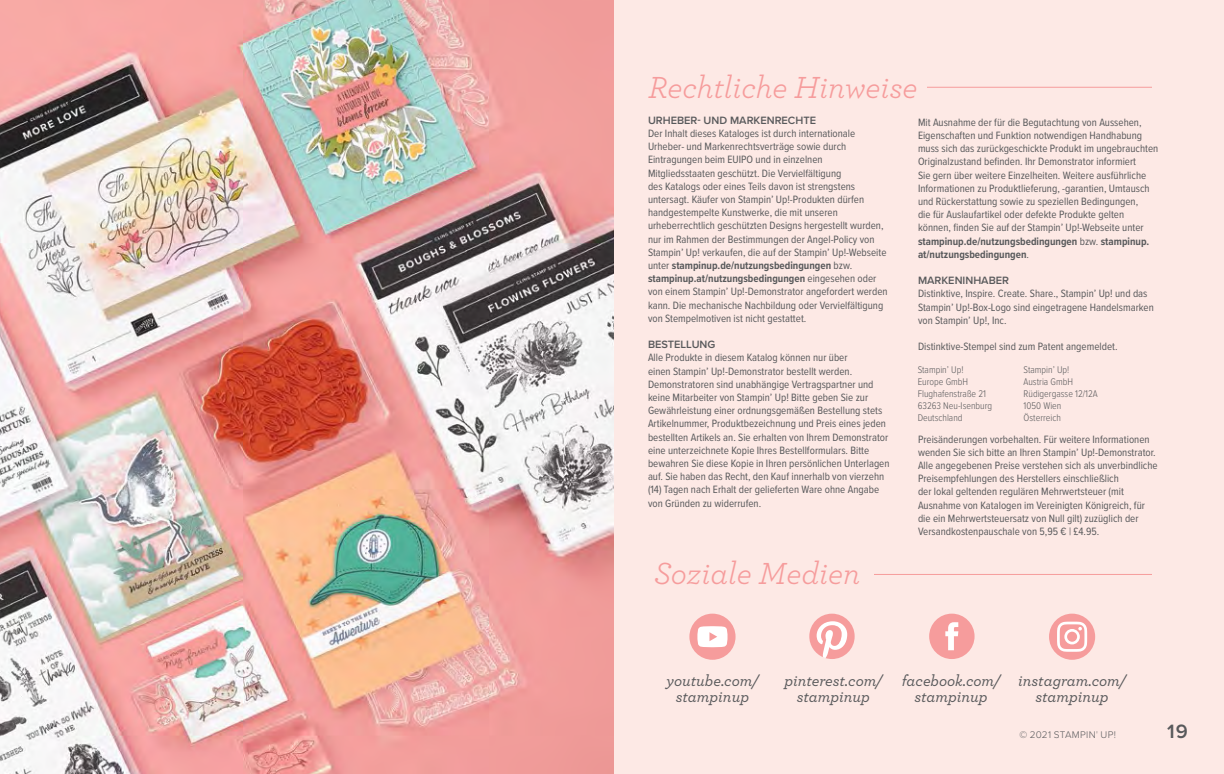
<style>
.page{position:relative;width:1224px;height:774px;background:#fff}
.page>*{position:absolute;margin:0;border:0;box-sizing:border-box;transform-origin:0 0}
.t1{font:italic 32px "Archer";color:#f69c9c}
.t2{font:600 20px "Proxima Nova";color:#58595b}
.t3{font:italic 500 16px/16px "Archer";color:#58595b;text-align:center}
.t4{font:11px/13.2px "Proxima Nova Cond";color:#58595b}
.t5{font:600 11px "Proxima Nova";color:#58595b}
.t6{font:300 10px/12px "Proxima Nova Cond";color:#58595b}
.t7{font:300 10px "Proxima Nova";letter-spacing:.03em;color:#58595b}
.s1{font-weight:700}
.s2{font-family:"Proxima Nova T";font-weight:100}
</style>
<div class="page">
<div style="left:612px;top:0;width:612px;height:774px;background:#fde9e5"></div>
<img style="left:0;top:0;width:613px;height:774px">
<svg style="left:689px;top:614px;width:47px;height:46px"></svg>
<svg style="left:809px;top:614px;width:46px;height:45px"></svg>
<svg style="left:929px;top:614px;width:46px;height:45px"></svg>
<svg style="left:1049px;top:614px;width:46px;height:46px"></svg>
<hr style="left:927px;top:87px;width:225px;height:1px;background:#f69c9c">
<hr style="left:874px;top:574px;width:278px;height:1px;background:#f69c9c">
<h1 class="t1" style="left:648px;top:64px;width:271px">Rechtliche Hinweise</h1>
<p class="t5" style="left:648px;top:112px;width:170px">URHEBER- UND MARKENRECHTE</p>
<p class="t4" style="left:648px;top:126px;width:241px">Der Inhalt dieses Kataloges ist durch internationale Urheber- und Markenrechtsverträge sowie durch Eintragungen beim EUIPO und in einzelnen Mitgliedsstaaten geschützt. Die Vervielfältigung<br>des Katalogs oder eines Teils davon ist strengstens untersagt. Käufer von Stampin’ Up!-Produkten dürfen handgestempelte Kunstwerke, die mit unseren urheberrechtlich geschützten Designs hergestellt wurden, nur im Rahmen der Bestimmungen der Angel-Policy von Stampin’ Up! verkaufen, die auf der Stampin’ Up!-Webseite unter <span class="s1">stampinup.de/nutzungsbedingungen</span> bzw. <span class="s1">stampinup.at/nutzungsbedingungen</span> eingesehen oder von einem Stampin’ Up!-Demonstrator angefordert werden kann. Die mechanische Nachbildung oder Vervielfältigung von Stempelmotiven ist nicht gestattet.</p>
<p class="t5" style="left:648px;top:336px;width:69px">BESTELLUNG</p>
<p class="t4" style="left:648px;top:351px;width:243px">Alle Produkte in diesem Katalog können nur über<br>einen Stampin’ Up!-Demonstrator bestellt werden.<br>Demonstratoren sind unabhängige Vertragspartner und keine Mitarbeiter von Stampin’ Up! Bitte geben Sie zur Gewährleistung einer ordnungsgemäßen Bestellung stets Artikelnummer, Produktbezeichnung und Preis eines jeden bestellten Artikels an. Sie erhalten von Ihrem Demonstrator eine unterzeichnete Kopie Ihres Bestellformulars. Bitte bewahren Sie diese Kopie in Ihren persönlichen Unterlagen auf. Sie haben das Recht, den Kauf innerhalb von vierzehn (14) Tagen nach Erhalt der gelieferten Ware ohne Angabe von Gründen zu widerrufen.</p>
<h1 class="t1" style="left:654px;top:550px;width:208px">Soziale Medien</h1>
<p class="t4" style="left:918px;top:115px;width:242px">Mit Ausnahme der für die Begutachtung von Aussehen, Eigenschaften und Funktion notwendigen Handhabung muss sich das zurückgeschickte Produkt im ungebrauchten Originalzustand befinden. Ihr Demonstrator informiert<br>Sie gern über weitere Einzelheiten. Weitere ausführliche Informationen zu Produktlieferung, -garantien, Umtausch und Rückerstattung sowie zu speziellen Bedingungen,<br>die für Auslaufartikel oder defekte Produkte gelten können, finden Sie auf der Stampin’ Up!-Webseite unter <span class="s1">stampinup.de/nutzungsbedingungen</span> bzw. <span class="s1">stampinup. at/nutzungsbedingungen</span>.</p>
<p class="t5" style="left:918px;top:272px;width:93px">MARKENINHABER</p>
<p class="t4" style="left:918px;top:287px;width:237px">Distinktive, Inspire. Create. Share., Stampin’ Up! und das<br>Stampin’ Up!-Box-Logo sind eingetragene Handelsmarken von Stampin’ Up!, Inc.</p>
<p class="t4" style="left:918px;top:339px;width:201px">Distinktive-Stempel sind zum Patent angemeldet.</p>
<p class="t6" style="left:918px;top:363px;width:76px">Stampin’ Up!<br>Europe GmbH<br>Flughafenstraße 21<br>63263 Neu-Isenburg<br>Deutschland</p>
<p class="t6" style="left:1024px;top:363px;width:76px">Stampinʼ Up!<br>Austria GmbH<br>Rüdigergasse 12/12A<br>1050 Wien<br>Österreich</p>
<p class="t4" style="left:918px;top:432px;width:241px">Preisänderungen vorbehalten. Für weitere Informationen wenden Sie sich bitte an Ihren Stampin’ Up!-Demonstrator.<br>Alle angegebenen Preise verstehen sich als unverbindliche Preisempfehlungen des Herstellers einschließlich<br>der lokal geltenden regulären Mehrwertsteuer (mit Ausnahme von Katalogen im Vereinigten Königreich, für die ein Mehrwertsteuersatz von Null gilt) zuzüglich der Versandkostenpauschale von 5,95 € | £4.95.</p>
<h3 class="t3" style="left:667px;top:672px;width:93px">youtube.com/ stampinup</h3>
<h3 class="t3" style="left:784px;top:672px;width:100px">pinterest.com/ stampinup</h3>
<h3 class="t3" style="left:902px;top:672px;width:100px">facebook.com/ stampinup</h3>
<h3 class="t3" style="left:1018px;top:672px;width:109px">instagram.com/ stampinup</h3>
<p class="t7" style="left:1020px;top:727px;width:98px">© 2021 STAMPIN<span class="s2">'</span> UP!</p>
<h2 class="t2" style="left:1167px;top:716px;width:22px">19</h2>
</div>
